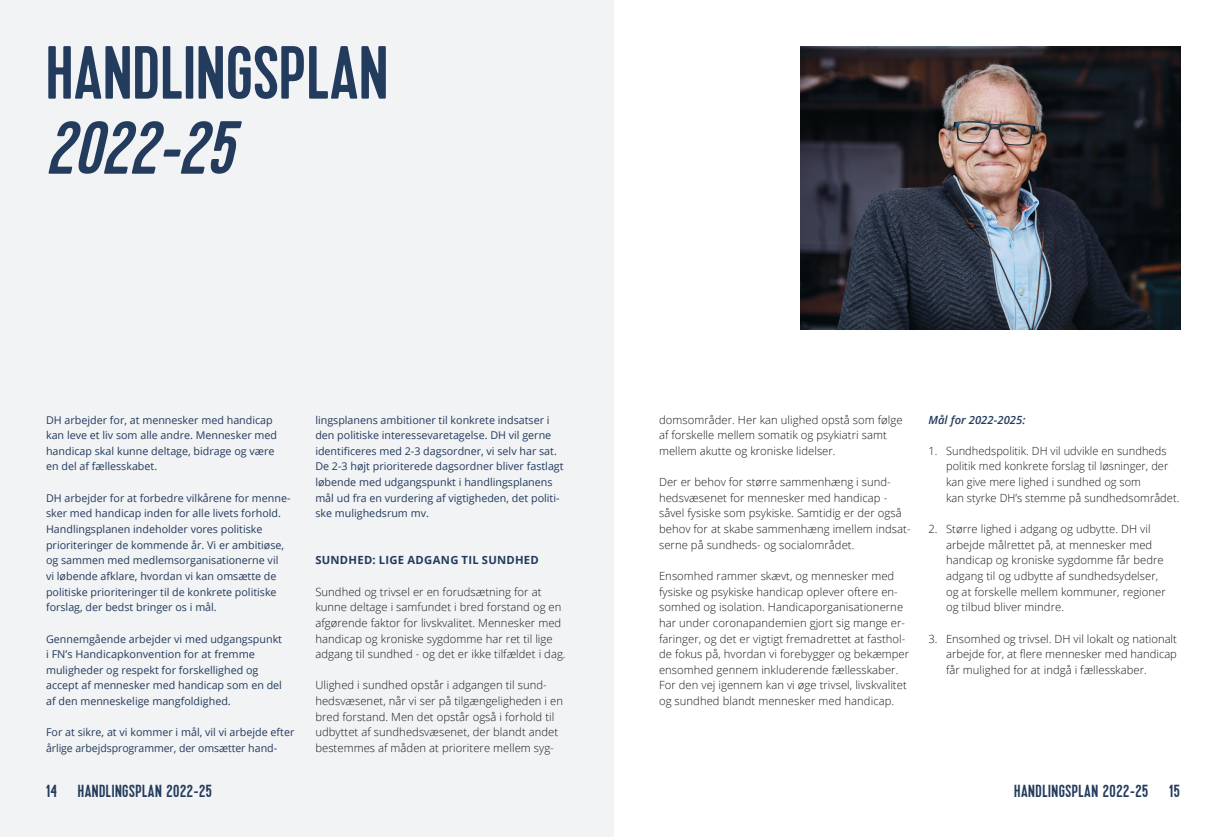
<style>
.page{position:relative;width:1226px;height:837px;background:#fff}
.page>*{position:absolute;margin:0;border:0;box-sizing:border-box;transform-origin:0 0}
.t1{font:75px "Kapra";letter-spacing:.01em;color:#233b5d}
.t2{font:italic 75px "Kapra";color:#233b5d}
.t3{font:17.5px "Kapra";letter-spacing:.03em;color:#233b5d}
.Brødtekst{font:300 11.25px/15.6px "Open Sans";letter-spacing:.005em;color:#171919}
.Brødtekst-2{font:700 11.25px "Open Sans";letter-spacing:.02em;color:#233b5d}
.Brødtekst-3{font:italic 600 11.25px "Open Sans";letter-spacing:.005em;color:#233b5d}
.Brødtekst-4{font:10.75px/15.6px "Open Sans";color:#233b5d}
</style>
<div class="page">
<div style="left:0;top:0;width:613px;height:836px;background:#f2f3f4"></div>
<img style="left:801px;top:46px;width:380px;height:283px">
<p class="t1" style="left:46px;top:29px;width:344px">HANDLINGSPLAN</p>
<p class="t2" style="left:46px;top:104px;width:209px">2022-25</p>
<p class="Brødtekst-4" style="left:46px;top:411px;width:228px">DH arbejder for, at mennesker med handicap</p>
<p class="Brødtekst-4" style="left:46px;top:427px;width:233px">kan leve et liv som alle andre. Mennesker med handicap skal kunne deltage, bidrage og være</p>
<p class="Brødtekst-4" style="left:46px;top:458px;width:113px">en del af fællesskabet.</p>
<p class="Brødtekst-4" style="left:46px;top:489px;width:246px">DH arbejder for at forbedre vilkårene for menne&shy;sker med handicap inden for alle livets forhold.<br>Handlingsplanen indeholder vores politiske</p>
<p class="Brødtekst-4" style="left:46px;top:536px;width:240px">prioriteringer de kommende år. Vi er ambitiøse,</p>
<p class="Brødtekst-4" style="left:46px;top:552px;width:234px">og sammen med medlemsorganisationerne vil</p>
<p class="Brødtekst-4" style="left:46px;top:567px;width:232px;text-align:justify">vi løbende afklare, hvordan vi kan omsætte de politiske prioriteringer til de konkrete politiske forslag, der bedst bringer os i mål.</p>
<p class="Brødtekst-4" style="left:46px;top:630px;width:238px">Gennemgående arbejder vi med udgangspunkt</p>
<p class="Brødtekst-4" style="left:46px;top:646px;width:211px">i FN’s Handicapkonvention for at fremme</p>
<p class="Brødtekst-4" style="left:46px;top:661px;width:214px">muligheder og respekt for forskellighed og</p>
<p class="Brødtekst-4" style="left:46px;top:677px;width:237px">accept af mennesker med handicap som en del</p>
<p class="Brødtekst-4" style="left:46px;top:692px;width:186px">af den menneskelige mangfoldighed.</p>
<p class="Brødtekst-4" style="left:46px;top:724px;width:250px">For at sikre, at vi kommer i mål, vil vi arbejde efter årlige arbejdsprogrammer, der omsætter hand-</p>
<p class="t3" style="left:46px;top:781px;width:167px">14 HANDLINGSPLAN 2022-25</p>
<p class="Brødtekst-4" style="left:315px;top:411px;width:250px">lingsplanens ambitioner til konkrete indsatser i den politiske interessevaretagelse. DH vil gerne identificeres med 2-3 dagsordner, vi selv har sat.<br>De 2-3 højt prioriterede dagsordner bliver fastlagt løbende med udgangspunkt i handlingsplanens mål ud fra en vurdering af vigtigheden, det politi&shy;ske mulighedsrum mv.</p>
<p class="Brødtekst-2" style="left:315px;top:552px;width:225px">SUNDHED: LIGE ADGANG TIL SUNDHED</p>
<p class="Brødtekst" style="left:315px;top:583px;width:252px">Sundhed og trivsel er en forudsætning for at kunne deltage i samfundet i bred forstand og en afgørende faktor for livskvalitet. Mennesker med handicap og kroniske sygdomme har ret til lige adgang til sundhed - og det er ikke tilfældet i dag.</p>
<p class="Brødtekst" style="left:315px;top:677px;width:249px">Ulighed i sundhed opstår i adgangen til sund&shy;hedsvæsenet, når vi ser på tilgængeligheden i en bred forstand. Men det opstår også i forhold til udbyttet af sundhedsvæsenet, der blandt andet bestemmes af måden at prioritere mellem syg-</p>
<p class="Brødtekst" style="left:659px;top:411px;width:245px">domsområder. Her kan ulighed opstå som følge af forskelle mellem somatik og psykiatri samt mellem akutte og kroniske lidelser.</p>
<p class="Brødtekst" style="left:659px;top:473px;width:253px">Der er behov for større sammenhæng i sund&shy;hedsvæsenet for mennesker med handicap - såvel fysiske som psykiske. Samtidig er der også behov for at skabe sammenhæng imellem indsat&shy;serne på sundheds- og socialområdet.</p>
<p class="Brødtekst" style="left:659px;top:567px;width:252px">Ensomhed rammer skævt, og mennesker med fysiske og psykiske handicap oplever oftere en&shy;somhed og isolation. Handicaporganisationerne har under coronapandemien gjort sig mange er&shy;faringer, og det er vigtigt fremadrettet at fasthol&shy;de fokus på, hvordan vi forebygger og bekæmper ensomhed gennem inkluderende fællesskaber.<br>For den vej igennem kan vi øge trivsel, livskvalitet og sundhed blandt mennesker med handicap.</p>
<p class="Brødtekst-3" style="left:928px;top:411px;width:99px">Mål for 2022-2025:</p>
<p class="Brødtekst" style="left:946px;top:442px;width:235px;text-indent:-18px">1. Sundhedspolitik. DH vil udvikle en sundheds politik med konkrete forslag til løsninger, der kan give mere lighed i sundhed og som<br>kan styrke DH’s stemme på sundhedsområdet.</p>
<p class="Brødtekst" style="left:928px;top:520px;width:224px">2. Større lighed i adgang og udbytte. DH vil</p>
<p class="Brødtekst" style="left:946px;top:536px;width:208px">arbejde målrettet på, at mennesker med</p>
<p class="Brødtekst" style="left:946px;top:552px;width:221px">handicap og kroniske sygdomme får bedre adgang til og udbytte af sundhedsydelser, og at forskelle mellem kommuner, regioner og tilbud bliver mindre.</p>
<p class="Brødtekst" style="left:946px;top:630px;width:232px;text-align:justify;text-indent:-18px">3. Ensomhed og trivsel. DH vil lokalt og nationalt arbejde for, at flere mennesker med handicap får mulighed for at indgå i fællesskaber.</p>
<p class="t3" style="left:1014px;top:781px;width:167px">HANDLINGSPLAN 2022-25 15</p>
</div>
